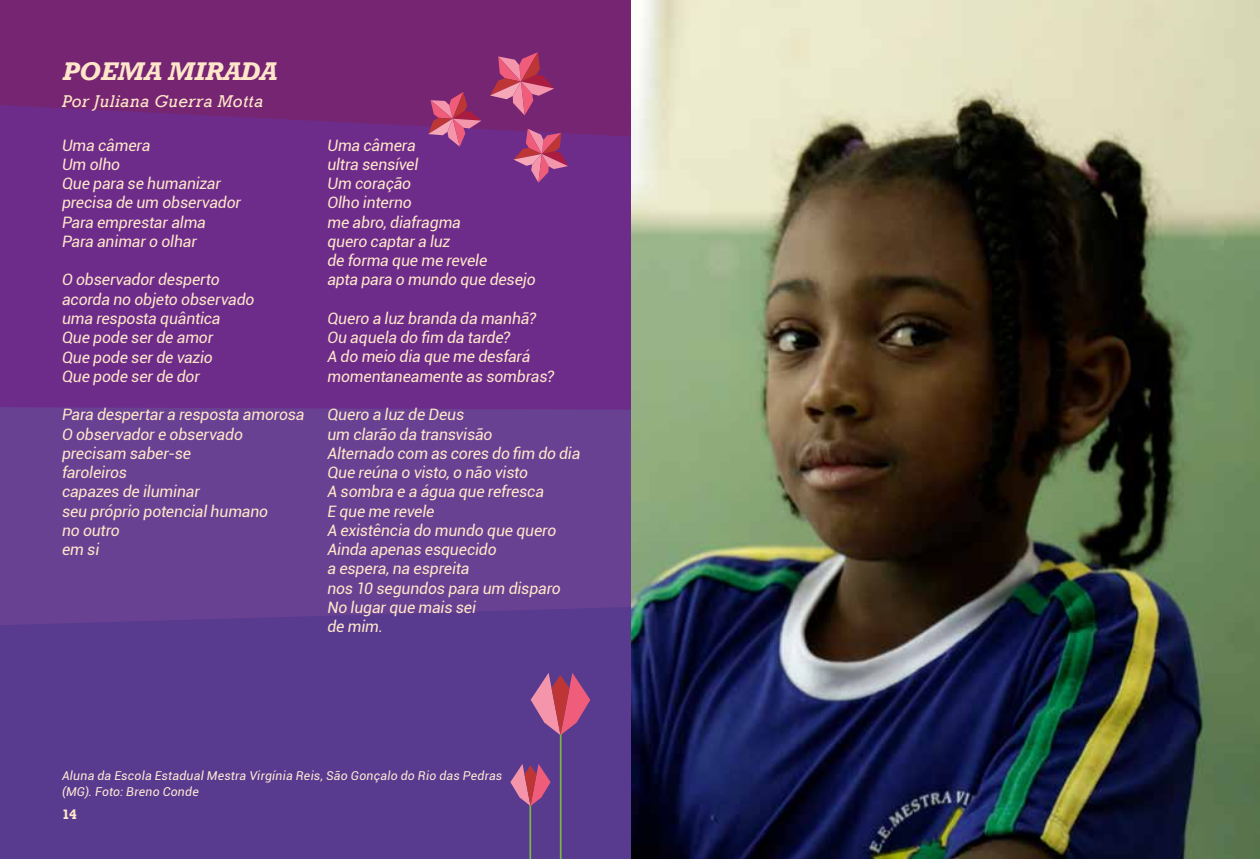
<style>
.page{position:relative;width:1260px;height:859px;background:#fff}
.page>*{position:absolute;margin:0;border:0;box-sizing:border-box;transform-origin:0 0}
.t1{font:italic 700 26.25px "Rockwell";color:#ffe6ca}
.t2{font:italic 17.5px "Rockwell";letter-spacing:.025em;color:#ffe6ca}
.t3{font:italic 15.75px/19.2px "Roboto";letter-spacing:-.01em;color:#ffe6ca}
.t4{font:700 14px "Rockwell";color:#ffe6ca}
.t5{font:italic 12.25px/15.8px "Roboto";letter-spacing:.02em;color:#ffead4}
</style>
<div class="page">
<div style="left:0;top:0;width:631px;height:105px;background:#762572"></div>
<div style="left:0;top:412px;width:631px;height:176px;background:#694192"></div>
<div style="left:0;top:105px;width:631px;height:307px;background:#6d2c8a"></div>
<svg style="left:0;top:588px;width:631px;height:270px;background:#593b8f"></svg>
<svg style="left:490px;top:52px;width:64px;height:63px;background:#ab4576"></svg>
<svg style="left:428px;top:92px;width:53px;height:55px;background:#a8477b"></svg>
<svg style="left:514px;top:129px;width:54px;height:53px;background:#a74981"></svg>
<hr style="left:560px;top:725px;width:2px;height:133px;background:#78b842">
<hr style="left:529px;top:803px;width:2px;height:55px;background:#78b842">
<svg style="left:531px;top:672px;width:59px;height:63px;background:#aa5583"></svg>
<svg style="left:510px;top:763px;width:41px;height:42px;background:#a85483"></svg>
<img style="left:631px;top:0;width:629px;height:858px">
<h1 class="t1" style="left:62px;top:56px;width:216px">POEMA MIRADA</h1>
<p class="t2" style="left:62px;top:91px;width:203px">Por Juliana Guerra Motta</p>
<p class="t3" style="left:62px;top:135px;width:181px">Uma câmera<br>Um olho<br>Que para se humanizar precisa de um observador<br>Para emprestar alma<br>Para animar o olhar</p>
<p class="t3" style="left:62px;top:269px;width:194px">O observador desperto acorda no objeto observado uma resposta quântica<br>Que pode ser de amor<br>Que pode ser de vazio<br>Que pode ser de dor</p>
<p class="t3" style="left:62px;top:404px;width:244px">Para despertar a resposta amorosa<br>O observador e observado precisam saber-se<br>faroleiros<br>capazes de iluminar<br>seu próprio potencial humano<br>no outro<br>em si</p>
<p class="t3" style="left:327px;top:135px;width:210px">Uma câmera<br>ultra sensível<br>Um coração<br>Olho interno<br>me abro, diafragma<br>quero captar a luz<br>de forma que me revele<br>apta para o mundo que desejo</p>
<p class="t3" style="left:327px;top:308px;width:228px">Quero a luz branda da manhã?<br>Ou aquela do fim da tarde?<br>A do meio dia que me desfará momentaneamente as sombras?</p>
<p class="t3" style="left:327px;top:404px;width:254px">Quero a luz de Deus<br>um clarão da transvisão<br>Alternado com as cores do fim do dia<br>Que reúna o visto, o não visto<br>A sombra e a água que refresca<br>E que me revele<br>A existência do mundo que quero<br>Ainda apenas esquecido<br>a espera, na espreita<br>nos 10 segundos para um disparo<br>No lugar que mais sei<br>de mim.</p>
<p class="t5" style="left:62px;top:767px;width:442px">Aluna da Escola Estadual Mestra Virgínia Reis, São Gonçalo do Rio das Pedras (MG). Foto: Breno Conde</p>
<p class="t4" style="left:62px;top:805px;width:16px">14</p>
</div>
